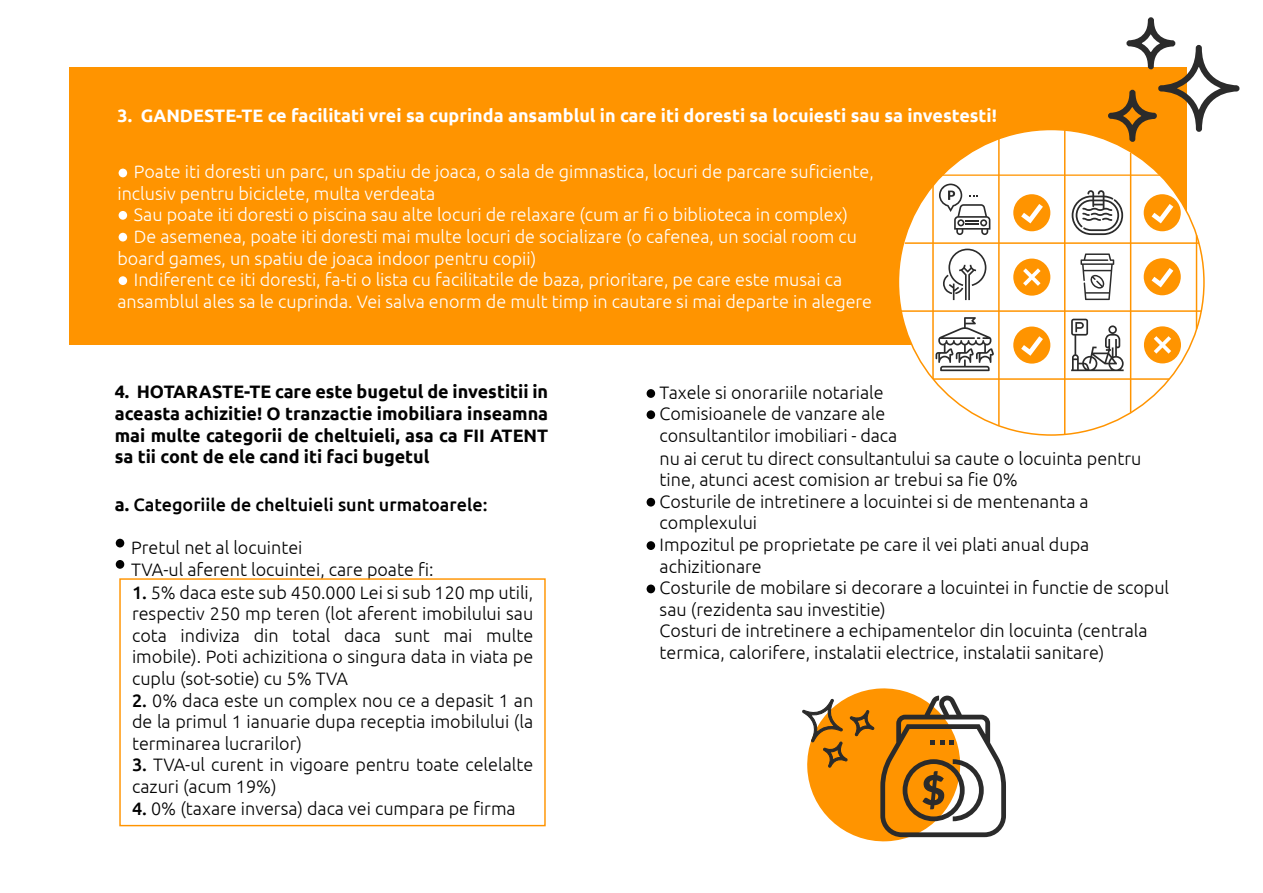
<style>
.page{position:relative;width:1263px;height:893px;background:#fff}
.page>*{position:absolute;margin:0;border:0;box-sizing:border-box;transform-origin:0 0}
.t1{font:300 18px/21.8px "Ubuntu";color:#020202}
.t2{font:300 18px/21.6px "Ubuntu";color:#fff}
.t3{font:700 18px/21.6px "Ubuntu";color:#020202;text-align:justify}
.t4{font:700 18px "Ubuntu";color:#fff}
.t5{font:500 18px "Ubuntu";color:#020202}
.s1{font-weight:700}
.s2{font-weight:500}
</style>
<div class="page">
<div style="left:69px;top:68px;width:1118px;height:277px;background:#ff9400"></div>
<svg style="left:1107px;top:17px;width:133px;height:124px"></svg>
<div style="left:119px;top:169px;width:8px;height:8px;background:#fff;border-radius:50%"></div>
<div style="left:119px;top:211px;width:8px;height:9px;background:#fff;border-radius:50%"></div>
<div style="left:119px;top:233px;width:8px;height:9px;background:#fff;border-radius:50%"></div>
<div style="left:119px;top:276px;width:8px;height:9px;background:#fff;border-radius:50%"></div>
<div style="left:116px;top:539px;width:8px;height:8px;background:#020202;border-radius:50%"></div>
<div style="left:116px;top:560px;width:8px;height:9px;background:#020202;border-radius:50%"></div>
<div style="left:647px;top:389px;width:8px;height:9px;background:#020202;border-radius:50%"></div>
<div style="left:647px;top:410px;width:8px;height:9px;background:#020202;border-radius:50%"></div>
<div style="left:647px;top:498px;width:8px;height:9px;background:#020202;border-radius:50%"></div>
<div style="left:647px;top:541px;width:8px;height:9px;background:#020202;border-radius:50%"></div>
<div style="left:647px;top:585px;width:8px;height:8px;background:#020202;border-radius:50%"></div>
<div style="left:119px;top:578px;width:427px;height:248px;border:1px solid #ff9400"></div>
<div style="left:898px;top:130px;width:306px;height:305px;background:#fff;border-radius:50%"></div>
<svg style="left:943px;top:249px;width:43px;height:51px"></svg>
<svg style="left:939px;top:184px;width:51px;height:51px"></svg>
<svg style="left:1072px;top:190px;width:51px;height:45px"></svg>
<svg style="left:935px;top:317px;width:59px;height:54px"></svg>
<svg style="left:1080px;top:253px;width:34px;height:47px"></svg>
<svg style="left:1071px;top:319px;width:53px;height:52px"></svg>
<hr style="left:905px;top:242px;width:294px;height:2px;background:#ff9400">
<hr style="left:900px;top:310px;width:301px;height:2px;background:#ff9400">
<hr style="left:933px;top:378px;width:236px;height:2px;background:#ff9400">
<hr style="left:941px;top:174px;width:219px;height:2px;background:#ff9400">
<hr style="left:998px;top:135px;width:2px;height:291px;background:#ff9400">
<hr style="left:1064px;top:130px;width:1px;height:304px;background:#ff9400">
<hr style="left:1130px;top:153px;width:1px;height:260px;background:#ff9400">
<hr style="left:1196px;top:235px;width:1px;height:94px;background:#ff9400">
<hr style="left:932px;top:184px;width:2px;height:195px;background:#ff9400">
<svg style="left:1144px;top:258px;width:37px;height:37px"></svg>
<svg style="left:1013px;top:327px;width:37px;height:37px"></svg>
<svg style="left:1144px;top:194px;width:37px;height:37px"></svg>
<svg style="left:1013px;top:194px;width:37px;height:37px"></svg>
<svg style="left:1013px;top:259px;width:37px;height:37px"></svg>
<svg style="left:1144px;top:326px;width:37px;height:37px"></svg>
<svg style="left:802px;top:688px;width:204px;height:154px"></svg>
<p class="t4" style="left:117px;top:105px;width:881px">3. GANDESTE-TE ce facilitati vrei sa cuprinda ansamblul in care iti doresti sa locuiesti sau sa investesti!</p>
<p class="t2" style="left:117px;top:161px;width:758px;text-indent:16px">Poate iti doresti un parc, un spatiu de joaca, o sala de gimnastica, locuri de parcare suficiente, inclusiv pentru biciclete, multa verdeata</p>
<p class="t2" style="left:134px;top:204px;width:716px">Sau poate iti doresti o piscina sau alte locuri de relaxare (cum ar fi o biblioteca in complex)</p>
<p class="t2" style="left:134px;top:225px;width:725px">De asemenea, poate iti doresti mai multe locuri de socializare (o cafenea, un social room cu</p>
<p class="t2" style="left:117px;top:247px;width:420px">board games, un spatiu de joaca indoor pentru copii)</p>
<p class="t2" style="left:134px;top:269px;width:710px">Indiferent ce iti doresti, fa-ti o lista cu facilitatile de baza, prioritare, pe care este musai ca</p>
<p class="t2" style="left:117px;top:290px;width:756px">ansamblul ales sa le cuprinda. Vei salva enorm de mult timp in cautare si mai departe in alegere</p>
<p class="t3" style="left:115px;top:381px;width:435px">4. HOTARASTE-TE care este bugetul de investitii in aceasta achizitie! O tranzactie imobiliara inseamna mai multe categorii de cheltuieli, asa ca FII ATENT sa tii cont de ele cand iti faci bugetul</p>
<p class="t5" style="left:115px;top:493px;width:374px"><span class="s1">a.</span> Categoriile de cheltuieli sunt urmatoarele:</p>
<p class="t1" style="left:131px;top:536px;width:304px">Pretul net al locuintei<br>TVA-ul aferent locuintei, care poate fi:</p>
<p class="t1" style="left:132px;top:581px;width:403px;text-align:justify"><span class="s2">1.</span> 5% daca este sub 450.000 Lei si sub 120 mp utili, respectiv 250 mp teren (lot aferent imobilului sau cota indiviza din total daca sunt mai multe imobile). Poti achizitiona o singura data in viata pe cuplu (sot-sotie) cu 5% TVA</p>
<p class="t1" style="left:132px;top:689px;width:403px;text-align:justify"><span class="s2">2.</span> 0% daca este un complex nou ce a depasit 1 an de la primul 1 ianuarie dupa receptia imobilului (la terminarea lucrarilor)</p>
<p class="t1" style="left:132px;top:754px;width:403px"><span class="s2">3.</span> TVA-ul curent in vigoare pentru toate celelalte cazuri (acum 19%)</p>
<p class="t1" style="left:132px;top:797px;width:385px"><span class="s2">4.</span> 0% (taxare inversa) daca vei cumpara pe firma</p>
<p class="t1" style="left:659px;top:381px;width:511px">Taxele si onorariile notariale<br>Comisioanele de vanzare ale<br>consultantilor imobiliari - daca<br>nu ai cerut tu direct consultantului sa caute o locuinta pentru tine, atunci acest comision ar trebui sa fie 0%<br>Costurile de intretinere a locuintei si de mentenanta a complexului<br>Impozitul pe proprietate pe care il vei plati anual dupa achizitionare<br>Costurile de mobilare si decorare a locuintei in functie de scopul sau (rezidenta sau investitie)<br>Costuri de intretinere a echipamentelor din locuinta (centrala termica, calorifere, instalatii electrice, instalatii sanitare)</p>
</div>
